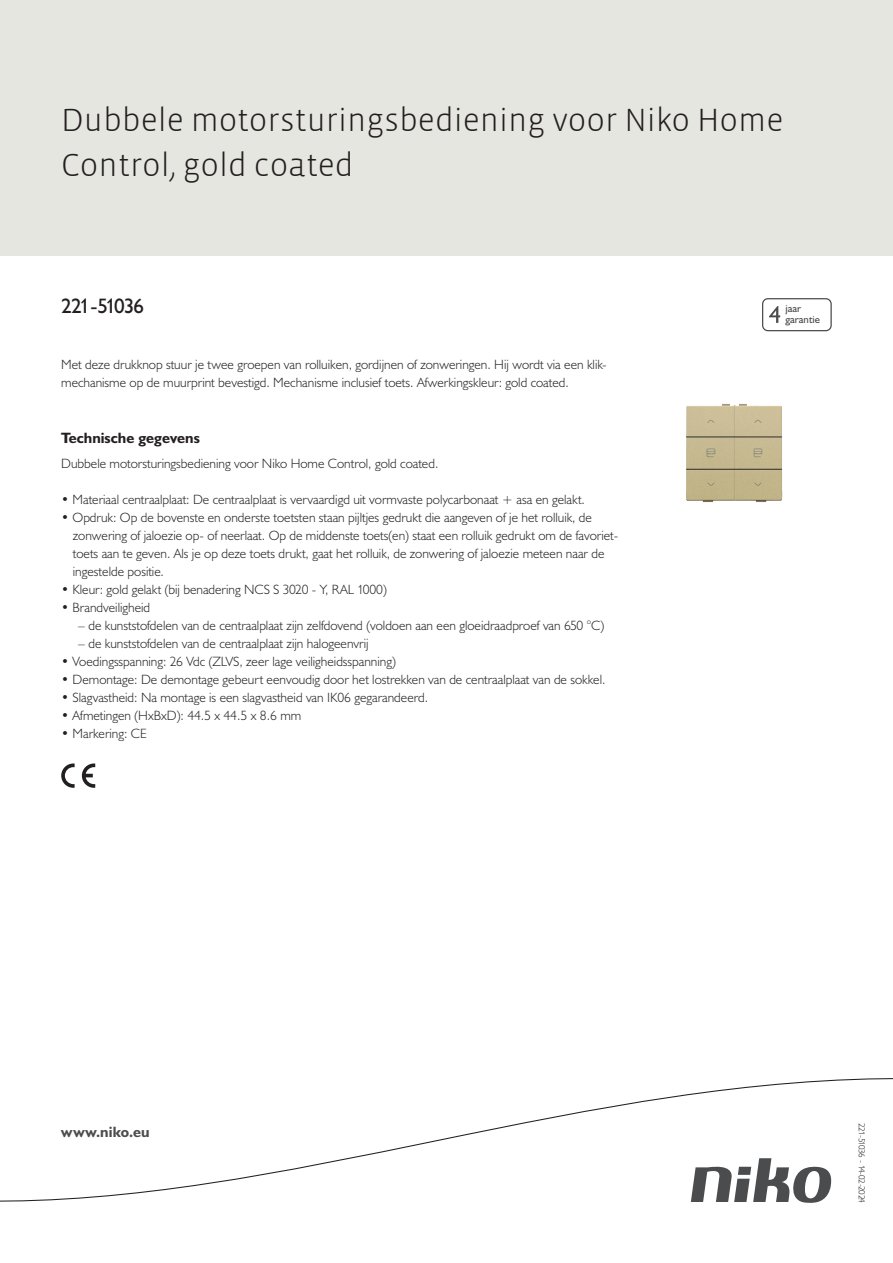
<style>
.page{position:relative;width:893px;height:1263px;background:#fff}
.page>*{position:absolute;margin:0;border:0;box-sizing:border-box;transform-origin:0 0}
.Title_datasheets{font:300 33px/45px "Vista Sans";color:#231f20}
.Article_number{font:21px "Humanist 521 BT";letter-spacing:-.065em;color:#231f20}
.Titles_parts{font:700 15px "Humanist 521 BT";color:#231f20}
.titel_afbeelding{font:700 15px "Humanist 521 BT";letter-spacing:.005em;color:#4b4c4d}
.USP_Bullets{font:300 13.5px/18px "Humanist 521 BT";color:#231f20}
.Platte_tekst_CAB{font:300 13.5px/18px "Humanist 521 BT";color:#231f20}
.USP_Bullets_level_2{font:300 13.5px "Humanist 521 BT";color:#231f20}
.t1{font:10.8px/10.8px "Humanist 521 BT";color:#4b4c4d}
.Revision{font:300 9px "Humanist 521 BT";letter-spacing:-.06em;color:#231f20}
</style>
<div class="page">
<div style="left:0;top:0;width:893px;height:255px;background:#e6e6e0"></div>
<svg style="left:82px;top:763px;width:13px;height:25px"></svg>
<svg style="left:61px;top:763px;width:14px;height:25px"></svg>
<svg style="left:762px;top:298px;width:70px;height:33px"></svg>
<svg style="left:0;top:1078px;width:893px;height:125px"></svg>
<img style="left:686px;top:404px;width:97px;height:98px">
<p class="Title_datasheets" style="left:61px;top:98px;width:724px">Dubbele motorsturingsbediening voor Niko Home<br>Control, gold coated</p>
<p class="Article_number" style="left:61px;top:293px;width:84px">221-51036</p>
<p class="t1" style="left:785px;top:303px;width:36px">jaar garantie</p>
<p class="Platte_tekst_CAB" style="left:61px;top:355px;width:547px">Met deze drukknop stuur je twee groepen van rolluiken, gordijnen of zonweringen. Hij wordt via een klik&shy;mechanisme op de muurprint bevestigd. Mechanisme inclusief toets. Afwerkingskleur: gold coated.</p>
<p class="Titles_parts" style="left:61px;top:429px;width:140px">Technische gegevens</p>
<p class="Platte_tekst_CAB" style="left:61px;top:454px;width:379px">Dubbele motorsturingsbediening voor Niko Home Control, gold coated.</p>
<p class="USP_Bullets" style="left:61px;top:490px;width:525px">• Materiaal centraalplaat: De centraalplaat is vervaardigd uit vormvaste polycarbonaat + asa en gelakt.</p>
<p class="USP_Bullets" style="left:73px;top:508px;width:547px;text-indent:-12px">• Opdruk: Op de bovenste en onderste toetsten staan pijltjes gedrukt die aangeven of je het rolluik, de zonwering of jaloezie op- of neerlaat. Op de middenste toets(en) staat een rolluik gedrukt om de favoriet&shy;toets aan te geven. Als je op deze toets drukt, gaat het rolluik, de zonwering of jaloezie meteen naar de ingestelde positie.</p>
<p class="USP_Bullets" style="left:61px;top:580px;width:327px">• Kleur: gold gelakt (bij benadering NCS S 3020 - Y, RAL 1000)</p>
<p class="USP_Bullets" style="left:61px;top:598px;width:91px">• Brandveiligheid</p>
<p class="USP_Bullets_level_2" style="left:78px;top:617px;width:527px">– de kunststofdelen van de centraalplaat zijn zelfdovend (voldoen aan een gloeidraadproef van 650 °C)</p>
<p class="USP_Bullets_level_2" style="left:78px;top:635px;width:292px">– de kunststofdelen van de centraalplaat zijn halogeenvrij</p>
<p class="USP_Bullets" style="left:61px;top:652px;width:336px">• Voedingsspanning: 26 Vdc (ZLVS, zeer lage veiligheidsspanning)</p>
<p class="USP_Bullets" style="left:61px;top:670px;width:546px">• Demontage: De demontage gebeurt eenvoudig door het lostrekken van de centraalplaat van de sokkel.</p>
<p class="USP_Bullets" style="left:61px;top:688px;width:368px">• Slagvastheid: Na montage is een slagvastheid van IK06 gegarandeerd.</p>
<p class="USP_Bullets" style="left:61px;top:706px;width:241px">• Afmetingen (HxBxD): 44.5 x 44.5 x 8.6 mm</p>
<p class="USP_Bullets" style="left:61px;top:724px;width:87px">• Markering: CE</p>
<p class="titel_afbeelding" style="left:61px;top:1122px;width:90px">www.niko.eu</p>
<p class="Revision" style="left:868px;top:1123px;width:81px;rotate:90deg">221-51036 - 14-02-2024</p>
</div>
